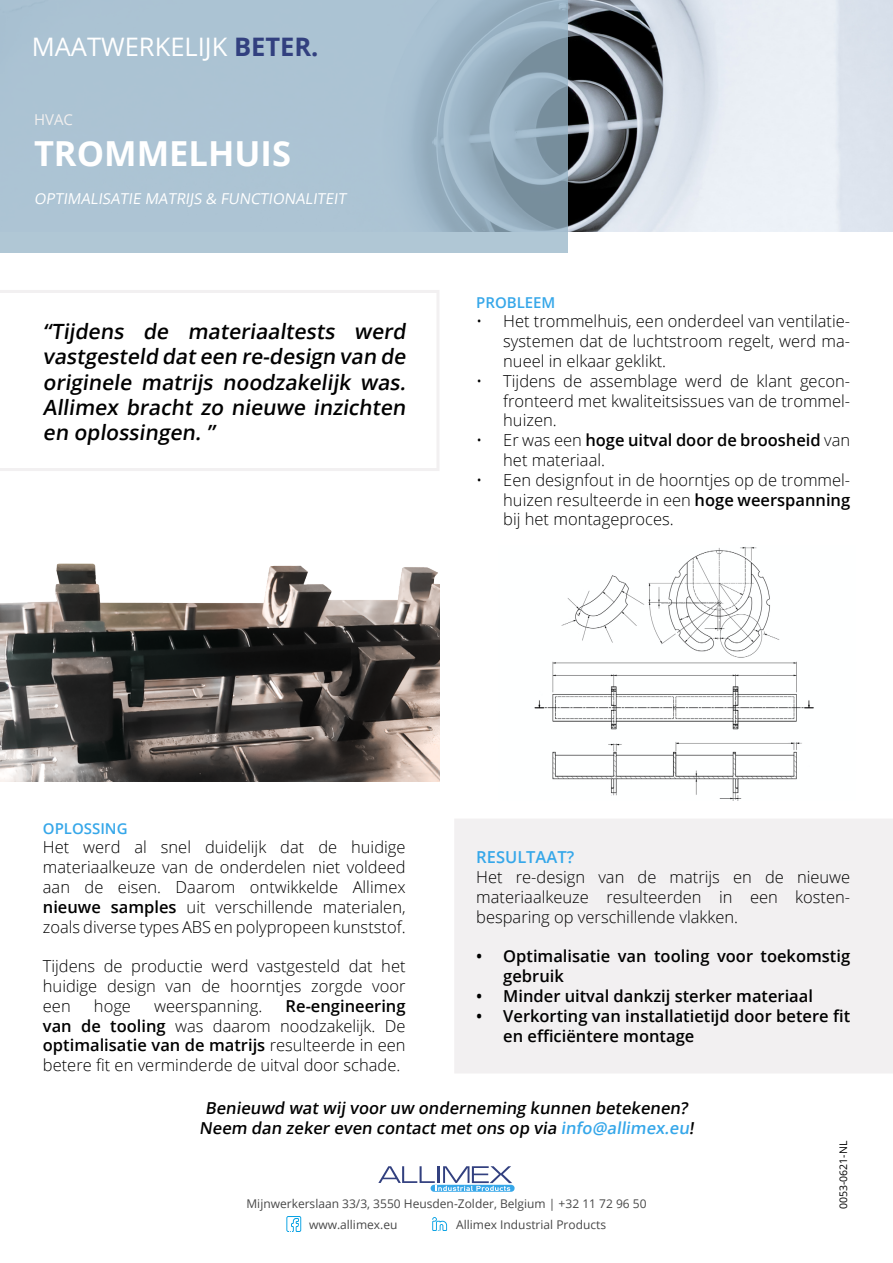
<style>
.page{position:relative;width:893px;height:1263px;background:#fff}
.page>*{position:absolute;margin:0;border:0;box-sizing:border-box;transform-origin:0 0}
.t1{font:700 34.5px "Open Sans";color:#fff}
.t2{font:25.5px "Open Sans";color:#fff}
.t3{font:600 21px/25.2px "Open Sans";color:#000;text-align:justify}
.t4{font:300 16.5px/19.8px "Open Sans";color:#000;text-align:justify}
.t5{font:600 16.5px/19.8px "Open Sans";color:#000}
.t6{font:600 16.5px "Open Sans";color:#36a7e9}
.t7{font:15px "Open Sans";color:#fff}
.t8{font:600 15px "Open Sans";color:#36a7e9}
.t9{font:15px "Open Sans";color:#f1efef}
.t10{font:12px/20.5px "Open Sans";color:#484848}
.t11{font:10.5px "Open Sans";color:#000}
.s1{font-weight:700;color:#32407f}
.s2{font-weight:600}
.s3{color:#36a7e9}
</style>
<div class="page">
<img style="left:568px;top:0;width:325px;height:231px">
<svg style="left:0;top:290px;width:439px;height:181px"></svg>
<div style="left:454px;top:819px;width:439px;height:254px;background:#f2f0f1"></div>
<svg style="left:0;top:0;width:568px;height:252px;fill:#abc3d3"></svg>
<img style="left:534px;top:547px;width:280px;height:253px">
<img style="left:0;top:563px;width:439px;height:219px">
<svg style="left:378px;top:1166px;width:137px;height:26px"></svg>
<svg style="left:286px;top:1216px;width:15px;height:16px"></svg>
<svg style="left:432px;top:1217px;width:15px;height:14px"></svg>
<h2 class="t2" style="left:32px;top:29px;width:288px">MAATWERKELIJK <span class="s1">BETER.</span></h2>
<p class="t9" style="left:34px;top:109px;width:40px">HVAC</p>
<h1 class="t1" style="left:34px;top:129px;width:258px">TROMMELHUIS</h1>
<p class="t7" style="left:34px;top:188px;width:316px">OPTIMALISATIE MATRIJ S &amp; FUNCTIONALITEIT</p>
<p class="t3" style="left:43px;top:318px;width:368px">“Tijdens de materiaaltests werd vastgesteld dat een re-design van de originele matrijs noodzakelij k was.<br>Allimex bracht zo nieuwe inzichten en oplossingen. ”</p>
<p class="t8" style="left:476px;top:292px;width:81px">PROBLEEM</p>
<p class="t4" style="left:503px;top:311px;width:348px;text-indent:-27px">• Het trommelhuis, een onderdeel van ventilatie&shy;systemen dat de luchtstroom regelt, werd ma&shy;nueel in elkaar geklikt.</p>
<p class="t4" style="left:503px;top:370px;width:348px;text-indent:-27px">• Tijdens de assemblage werd de klant gecon&shy;fronteerd met kwaliteitsissues van de trommel&shy;huizen.</p>
<p class="t4" style="left:503px;top:430px;width:348px;text-indent:-27px">• Er was een <span class="s2">hoge uitval door de broosheid</span> van het materiaal.</p>
<p class="t4" style="left:503px;top:469px;width:348px;text-indent:-27px">• Een designfout in de hoorntjes op de trommel&shy;huizen resulteerde in een <span class="s2">hoge weerspanning </span>bij het montageproces.</p>
<p class="t8" style="left:43px;top:818px;width:86px">OPLOSSING</p>
<p class="t4" style="left:43px;top:837px;width:364px">Het werd al snel duidelijk dat de huidige materiaalkeuze van de onderdelen niet voldeed aan de eisen. Daarom ontwikkelde Allimex <span class="s2">nieuwe samples</span> uit verschillende materialen, zoals diverse types ABS en polypropeen kunststof.</p>
<p class="t4" style="left:43px;top:956px;width:364px">Tijdens de productie werd vastgesteld dat het huidige design van de hoorntjes zorgde voor een</p>
<p class="t4" style="left:94px;top:995px;width:39px">hoge</p>
<p class="t4" style="left:154px;top:995px;width:110px">weerspanning.</p>
<p class="t4" style="left:43px;top:995px;width:364px;text-indent:243px"><span class="s2">Re-engineering van de tooling</span> was daarom noodzakelijk. De <span class="s2">optimalisatie van de matrijs</span> resulteerde in een betere fit en verminderde de uitval door schade.</p>
<p class="t6" style="left:476px;top:846px;width:99px">RESULTAAT?</p>
<p class="t4" style="left:476px;top:867px;width:375px">Het re-design van de matrijs en de nieuwe materiaalkeuze resulteerden in een kosten&shy;besparing op verschillende vlakken.</p>
<p class="t5" style="left:503px;top:946px;width:348px;text-indent:-27px">• Optimalisatie van tooling voor toekomstig gebruik</p>
<p class="t5" style="left:476px;top:986px;width:338px">• Minder uitval dankzij sterker materiaal</p>
<p class="t5" style="left:503px;top:1006px;width:348px;text-indent:-27px">• Verkorting van installatietijd door betere fit en efficiëntere montage</p>
<p class="t5" style="left:199px;top:1098px;width:499px;text-align:center">Benieuwd wat wij voor uw onderneming kunnen betekenen?<br>Neem dan zeker even contact met ons op via <span class="s3">info@allimex.eu</span>!</p>
<p class="t10" style="left:309px;top:1193px;width:339px;text-indent:-63px">Mijnwerkerslaan 33/3, 3550 Heusden-Zolder, Belgium | +32 11 72 96 50 www.allimex.eu</p>
<p class="t10" style="left:456px;top:1214px;width:151px">Allimex Industrial Products</p>
<p class="t11" style="left:836px;top:1209px;width:70px;rotate:-90deg">0053-0621-NL</p>
</div>
